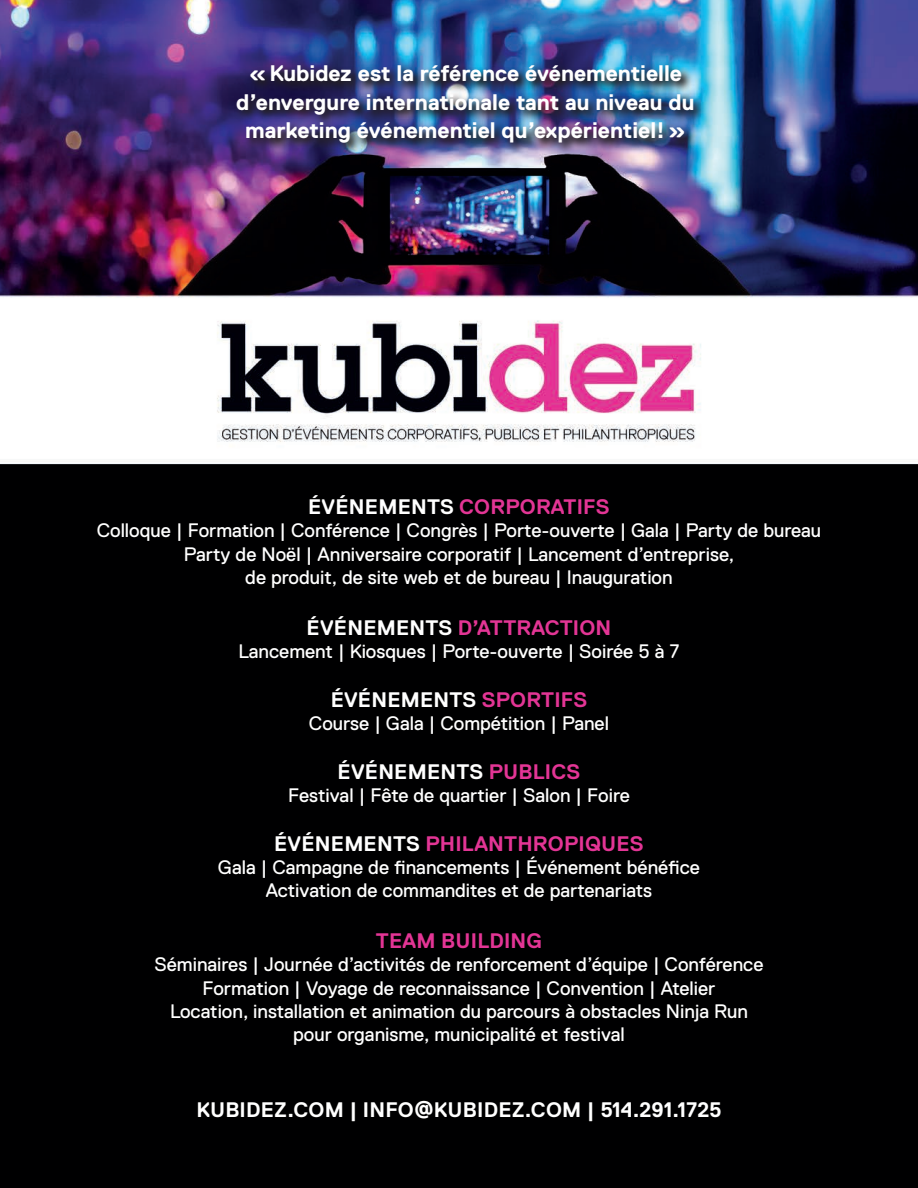
<style>
.page{position:relative;width:918px;height:1188px;background:#fff}
.page>*{position:absolute;margin:0;border:0;box-sizing:border-box;transform-origin:0 0}
.t1{font:700 22.5px/28.5px "Replica Pro";color:#fff;text-align:center}
.t2{font:700 21px "Replica Pro";letter-spacing:.01em;color:#e33595}
.t3{font:700 21px "Replica Pro";letter-spacing:.01em;color:#fff}
.t4{font:19.5px/23.4px "Replica Pro";color:#fff;text-align:center}
.s1{color:#fff}
.s2{color:#e33595}
</style>
<div class="page">
<img style="left:0;top:0;width:918px;height:1188px">
<img style="left:234px;top:62px;width:472px;height:94px">
<p class="t1" style="left:236px;top:59px;width:460px">«Kubidez est la référence événementielle d’envergure internationale tant au niveau du marketing événementiel qu’expérientiel!»</p>
<p class="t2" style="left:308px;top:495px;width:303px"><span class="s1">ÉVÉNEMENTS</span> CORPORATIFS</p>
<p class="t4" style="left:97px;top:519px;width:726px">Colloque | Formation | Conférence | Congrès | Porte-ouverte | Gala | Party de bureau<br>Party de Noël | Anniversaire corporatif | Lancement d’entreprise,<br>de produit, de site web et de bureau | Inauguration</p>
<p class="t2" style="left:307px;top:616px;width:306px"><span class="s1">ÉVÉNEMENTS</span> D’ATTRACTION</p>
<p class="t4" style="left:238px;top:640px;width:443px">Lancement | Kiosques | Porte-ouverte | Soirée 5 à 7</p>
<p class="t3" style="left:331px;top:688px;width:258px">ÉVÉNEMENTS <span class="s2">SPORTIFS</span></p>
<p class="t4" style="left:309px;top:712px;width:302px">Course | Gala | Compétition | Panel</p>
<p class="t3" style="left:338px;top:760px;width:244px">ÉVÉNEMENTS <span class="s2">PUBLICS</span></p>
<p class="t4" style="left:288px;top:784px;width:343px">Festival | Fête de quartier | Salon | Foire</p>
<p class="t2" style="left:274px;top:832px;width:371px"><span class="s1">ÉVÉNEMENTS</span> PHILANTHROPIQUES</p>
<p class="t4" style="left:218px;top:856px;width:484px">Gala | Campagne de financements | Événement bénéfice<br>Activation de commandites et de partenariats</p>
<p class="t2" style="left:376px;top:929px;width:168px">TEAM BUILDING</p>
<p class="t4" style="left:155px;top:953px;width:610px">Séminaires | Journée d’activités de renforcement d’équipe | Conférence Formation | Voyage de reconnaissance | Convention | Atelier<br>Location, installation et animation du parcours à obstacles Ninja Run pour organisme, municipalité et festival</p>
<p class="t3" style="left:196px;top:1098px;width:527px">KUBIDEZ.COM | INFO@KUBIDEZ.COM | 514.291.1725</p>
</div>
